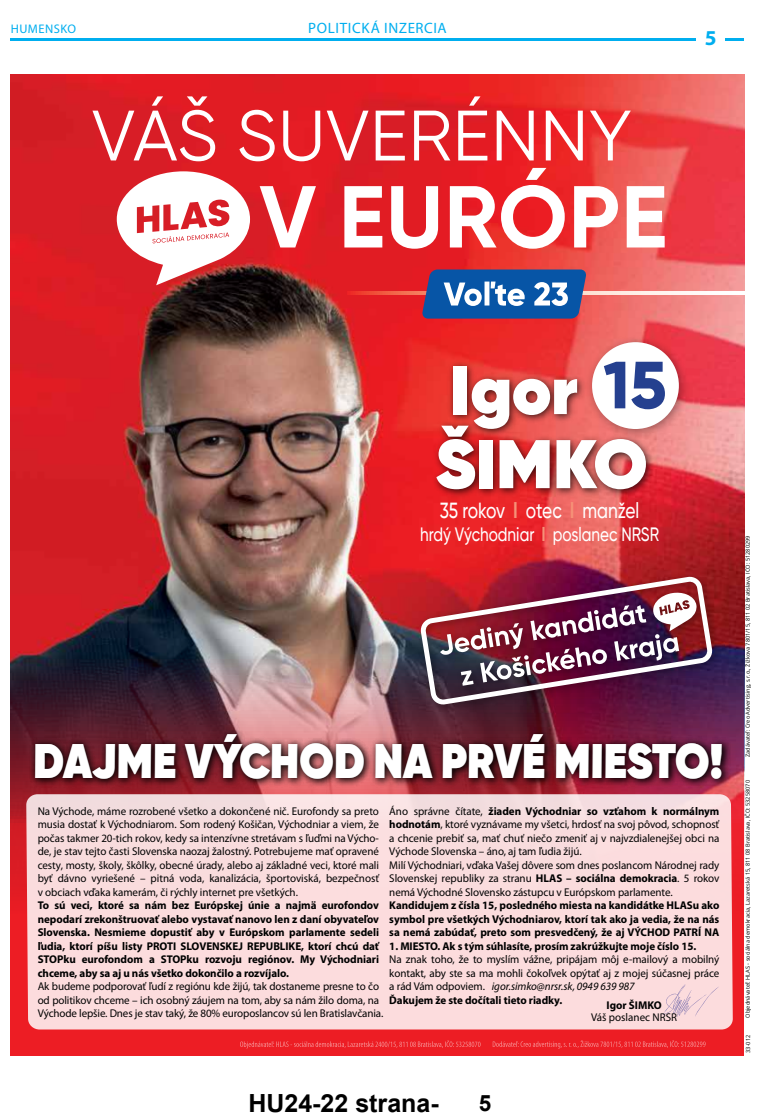
<style>
.page{position:relative;width:762px;height:1113px;background:#fff}
.page>*{position:absolute;margin:0;border:0;box-sizing:border-box;transform-origin:0 0}
.t1{font:800 68.62px/74px "Gilroy";color:#fff}
.t2{font:italic 800 48.25px "Gilroy";color:#fff;scale:.91 1}
.t3{font:700 25px "Arial";color:#000}
.t4{font:700 22.5px "Arial";color:#000}
.t5{font:500 21.75px "Gilroy";letter-spacing:-.01em;color:#fff;scale:.79 1}
.t6{font:700 21.25px "Myriad Pro";color:#00aeef}
.t7{font:500 19.25px "Gilroy";color:#fff;scale:.79 1}
.t8{font:15px "Myriad Pro";letter-spacing:.04em;color:#00aeef}
.t9{font:12.5px "Myriad Pro";letter-spacing:.035em;color:#00aeef}
.t10{font:11.25px/13.5px "Myriad Pro";letter-spacing:-.005em;color:#000}
.t11{font:700 11.25px/13.5px "Myriad Pro";letter-spacing:-.005em;color:#000;text-align:justify}
.t12{font:5.62px "Open Sans";color:#000}
.t13{font:5.62px "Open Sans";color:#000}
.s1{font-weight:800;color:#f69177}
.s2{font-weight:700}
.s3{font-style:italic}
</style>
<div class="page">
<hr style="left:11px;top:38px;width:733px;height:3px;background:#00aeef">
<div style="left:696px;top:29px;width:29px;height:18px;background:#fff"></div>
<div style="left:11px;top:428px;width:733px;height:628px;background:#ed1d24"></div>
<img style="left:11px;top:74px;width:733px;height:820px">
<svg style="left:92px;top:96px;width:539px;height:65px"></svg>
<svg style="left:260px;top:168px;width:405px;height:81px"></svg>
<svg style="left:117px;top:171px;width:133px;height:114px"></svg>
<svg style="left:348px;top:291px;width:396px;height:4px"></svg>
<svg style="left:422px;top:269px;width:164px;height:49px;background:#3e70ae"></svg>
<img style="left:427px;top:347px;width:233px;height:173px">
<svg style="left:493px;top:1040px;width:212px;height:8px"></svg>
<img style="left:412px;top:568px;width:312px;height:148px">
<img style="left:420px;top:576px;width:293px;height:129px">
<img style="left:440px;top:592px;width:257px;height:94px">
<img style="left:581px;top:332px;width:112px;height:112px">
<div style="left:592px;top:342px;width:87px;height:87px;background:#fff;border-radius:50%"></div>
<svg style="left:604px;top:362px;width:61px;height:47px"></svg>
<img style="left:20px;top:726px;width:721px;height:78px">
<svg style="left:26px;top:794px;width:707px;height:235px;background:#fadbdc"></svg>
<svg style="left:240px;top:1040px;width:240px;height:8px"></svg>
<svg style="left:663px;top:984px;width:56px;height:33px;background:#f2d3d9"></svg>
<p class="t9" style="left:11px;top:21px;width:67px">HUMENSKO</p>
<h3 class="t8" style="left:308px;top:18px;width:140px">POLITICKÁ INZERCIA</h3>
<h3 class="t6" style="left:705px;top:24px;width:13px">5</h3>
<h1 class="t1" style="left:436px;top:353px;width:213px">Igor<br>ŠIMKO</h1>
<h3 class="t5" style="left:440px;top:496px;width:254px">35 rokov <span class="s1">l</span> otec <span class="s1">l</span> manžel</h3>
<h3 class="t7" style="left:420px;top:523px;width:304px">hrdý Východniar <span class="s1">l</span> poslanec NRSR</h3>
<h2 class="t2" style="left:35px;top:730px;width:759px">DA JME VÝCHOD NA PRVÉ MIESTO!</h2>
<p class="t10" style="left:38px;top:804px;width:343px;text-align:justify">Na Východe, máme rozrobené všetko a dokončené nič. Eurofondy sa preto musia dostať k Východniarom. Som rodený Košičan, Východniar a viem, že počas takmer 20-tich rokov, kedy sa intenzívne stretávam s ľuďmi na Výcho&shy;de, je stav tejto časti Slovenska naozaj žalostný. Potrebujeme mať opravené cesty, mosty, školy, škôlky, obecné úrady, alebo aj základné veci, ktoré mali byť dávno vyriešené – pitná voda, kanalizácia, športoviská, bezpečnosť v obciach vďaka kamerám, či rýchly internet pre všetkých.</p>
<p class="t11" style="left:38px;top:898px;width:343px">To sú veci, ktoré sa nám bez Európskej únie a najmä eurofondov nepodarí zrekonštruovať alebo vystavať nanovo len z daní obyvateľov Slovenska. Nesmieme dopustiť aby v Európskom parlamente sedeli ľudia, ktorí píšu listy PROTI SLOVENSKEJ REPUBLIKE, ktorí chcú dať STOPku eurofondom a STOPku rozvoju regiónov. My Východniari chceme, aby sa aj u nás všetko dokončilo a rozvíjalo.</p>
<p class="t10" style="left:38px;top:979px;width:347px">Ak budeme podporovať ľudí z regiónu kde žijú, tak dostaneme presne to čo od politikov chceme – ich osobný záujem na tom, aby sa nám žilo doma, na<br>Východe lepšie. Dnes je stav taký, že 80% europoslancov sú len Bratislavčania.</p>
<p class="t10" style="left:389px;top:804px;width:332px">Áno správne čítate, <span class="s2">žiaden Východniar so vzťahom k normálnym hodnotám</span>, ktoré vyznávame my všetci, hrdosť na svoj pôvod, schopnosť a chcenie prebiť sa, mať chuť niečo zmeniť aj v najvzdialenejšej obci na Východe Slovenska – áno, aj tam ľudia žijú.<br>Milí Východniari, vďaka Vašej dôvere som dnes poslancom Národnej rady Slovenskej republiky za stranu <span class="s2">HLAS – sociálna demokracia</span>. 5 rokov nemá Východné Slovensko zástupcu v Európskom parlamente.</p>
<p class="t11" style="left:389px;top:898px;width:332px">Kandidujem z čísla 15, posledného miesta na kandidátke HLASu ako symbol pre všetkých Východniarov, ktorí tak ako ja vedia, že na nás sa nemá zabúdať, preto som presvedčený, že aj VÝCHOD PATRÍ NA</p>
<p class="t11" style="left:389px;top:938px;width:309px">1. MIESTO. Ak s tým súhlasíte, prosím zakrúžkujte moje číslo 15.</p>
<p class="t10" style="left:389px;top:952px;width:332px">Na znak toho, že to myslím vážne, pripájam môj e-mailový a mobilný kontakt, aby ste sa ma mohli čokoľvek opýtať aj z mojej súčasnej práce a rád Vám odpoviem. <span class="s3">igor.simko@nrsr.sk, 0949 639 987<br></span><span class="s2">Ďakujem že ste dočítali tieto riadky.</span></p>
<p class="t11" style="left:606px;top:998px;width:57px">Igor ŠIMKO</p>
<p class="t10" style="left:591px;top:1010px;width:87px">Váš poslanec NRSR</p>
<h3 class="t3" style="left:248px;top:1085px;width:192px">HU24-22 strana-</h3>
<h3 class="t4" style="left:479px;top:1087px;width:14px">5</h3>
<p class="t12" style="left:744px;top:757px;width:223px;rotate:-90deg">Zadávateľ: Creo Advertising, s.r.o., Žižkova 7801/15, 811 02 Bratislava, IČO: 51280299</p>
<p class="t12" style="left:744px;top:1017px;width:239px;rotate:-90deg">Objednávateľ: HLAS - sociálna demokracia, Lazaretská 15, 811 08 Bratislava, IČO: 53258070</p>
<p class="t13" style="left:744px;top:1053px;width:19px;rotate:-90deg">33-012</p>
</div>
